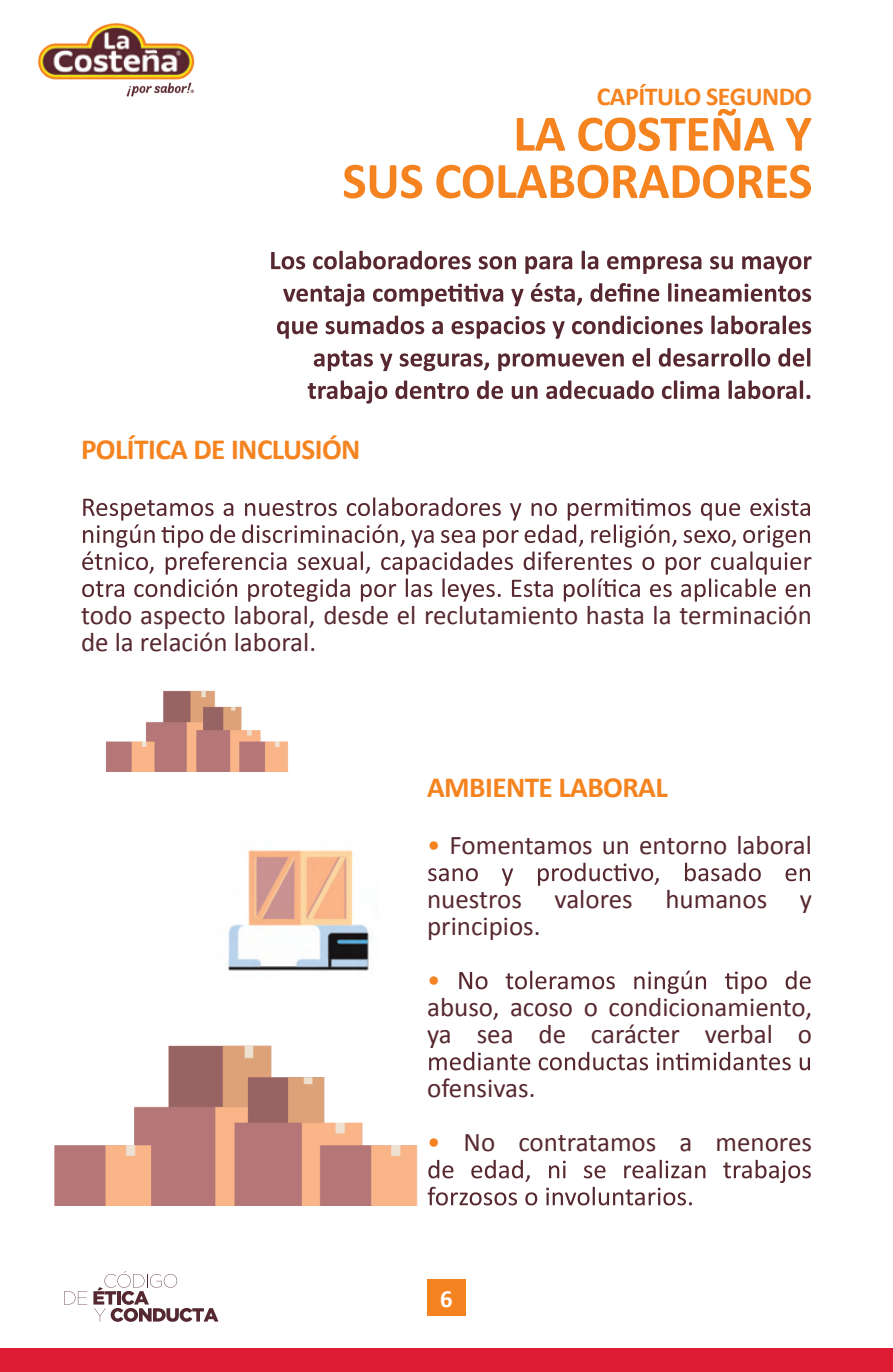
<style>
.page{position:relative;width:893px;height:1372px;background:#fff}
.page>*{position:absolute;margin:0;border:0;box-sizing:border-box;transform-origin:0 0}
.t1{font:700 51.52px "Calibri";letter-spacing:-.01em;color:#f58320}
.t2{font:700 29.25px "Calibri";letter-spacing:-.02em;color:#f58320}
.t3{font:27px/27px "Calibri";color:#572830}
.t4{font:27px "Calibri";color:#f58320}
.t5{font:700 25.88px "Calibri";letter-spacing:-.02em;color:#f58320}
.t6{font:700 24.75px "Calibri";color:#fff}
.s1{color:#f58320}
</style>
<div class="page">
<div style="left:427px;top:1279px;width:39px;height:36px;background:#f58320"></div>
<img style="left:38px;top:24px;width:157px;height:73px">
<svg style="left:64px;top:1291px;width:23px;height:13px"></svg>
<svg style="left:93px;top:1271px;width:125px;height:50px"></svg>
<img style="left:54px;top:1045px;width:385px;height:160px">
<img style="left:106px;top:690px;width:182px;height:81px">
<img style="left:227px;top:850px;width:142px;height:121px">
<svg style="left:517px;top:109px;width:294px;height:42px"></svg>
<svg style="left:271px;top:251px;width:541px;height:23px"></svg>
<svg style="left:283px;top:283px;width:528px;height:23px"></svg>
<svg style="left:277px;top:315px;width:534px;height:24px"></svg>
<svg style="left:314px;top:348px;width:496px;height:23px"></svg>
<svg style="left:308px;top:380px;width:502px;height:23px"></svg>
<svg style="left:82px;top:497px;width:729px;height:104px"></svg>
<svg style="left:428px;top:862px;width:382px;height:23px"></svg>
<svg style="left:459px;top:970px;width:352px;height:23px"></svg>
<svg style="left:429px;top:1051px;width:381px;height:19px"></svg>
<svg style="left:428px;top:1159px;width:383px;height:46px"></svg>
<div style="left:0;top:1347px;width:893px;height:24px;background:#de1d34"></div>
<p class="t5" style="left:597px;top:80px;width:217px">CAPÍTULO SEGUNDO</p>
<h1 class="t1" style="left:342px;top:148px;width:472px">SUS COLABORADORES</h1>
<p class="t2" style="left:81px;top:430px;width:281px">POLÍTICA DE INCLUSIÓN</p>
<p class="t3" style="left:81px;top:601px;width:732px">todo aspecto laboral, desde el reclutamiento hasta la terminación de la relación laboral.</p>
<p class="t2" style="left:427px;top:768px;width:242px">AMBIENTE LABORAL</p>
<p class="t3" style="left:427px;top:818px;width:386px;line-height:54px"><span class="s1">•</span> Fomentamos un entorno laboral nuestros valores humanos y</p>
<p class="t3" style="left:427px;top:912px;width:115px">principios.</p>
<p class="t4" style="left:427px;top:963px;width:15px">•</p>
<p class="t3" style="left:427px;top:993px;width:386px">abuso, acoso o condicionamiento, ya sea de carácter verbal o</p>
<p class="t3" style="left:427px;top:1074px;width:110px">ofensivas.</p>
<p class="t3" style="left:427px;top:1128px;width:386px"><span class="s1">•</span> No contratamos a menores</p>
<p class="t6" style="left:440px;top:1282px;width:14px">6</p>
</div>
